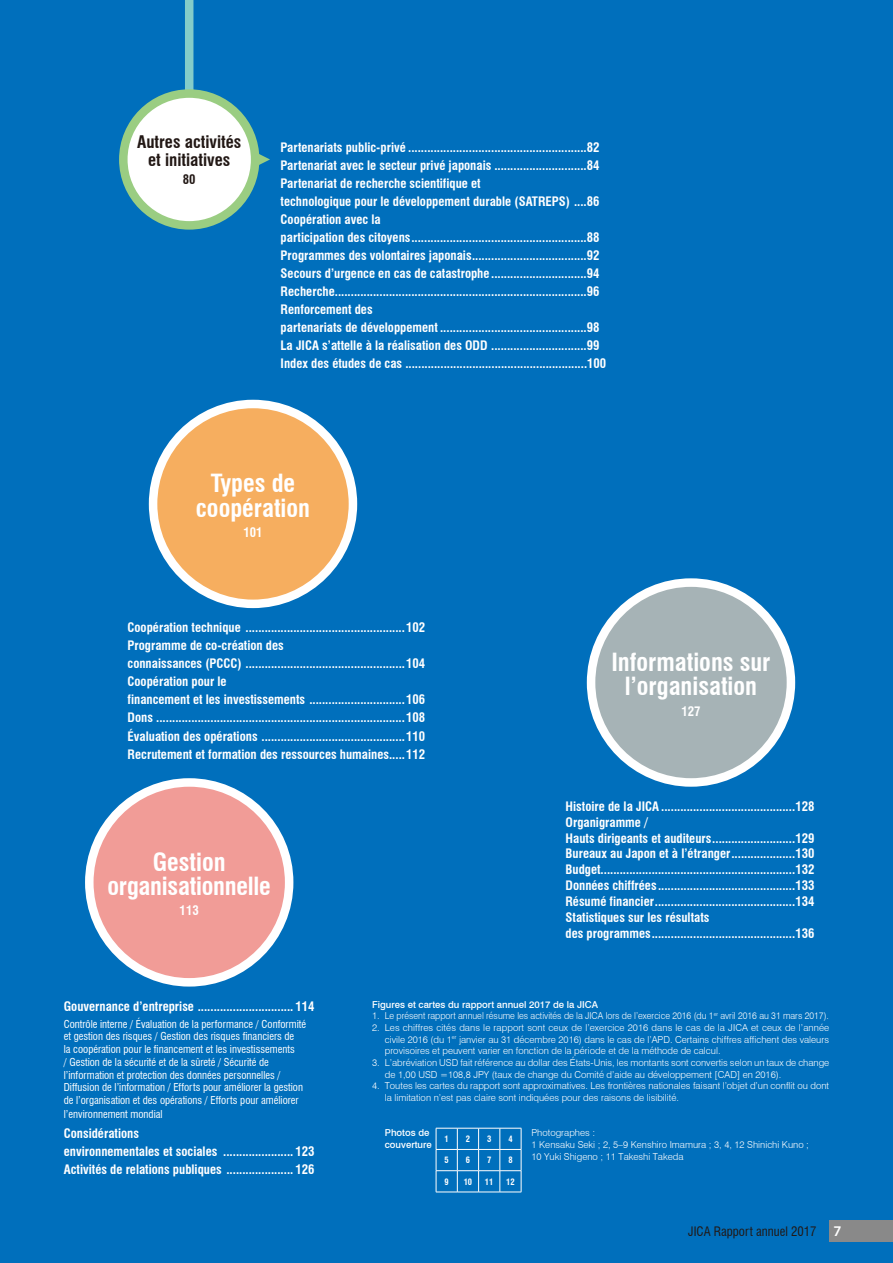
<style>
.page{position:relative;width:893px;height:1263px;background:#006fbc}
.page>*{position:absolute;margin:0;border:0;box-sizing:border-box;transform-origin:0 0}
.t1{font:700 condensed 24.45px/24.5px "Swiss 721 BT";color:#fff;text-align:center}
.t2{font:700 condensed 16.95px/18.1px "Swiss 721 BT";color:#221815;text-align:center}
.t3{font:700 condensed 12.75px/18.1px "Swiss 721 BT";color:#fff}
.t4{font:condensed 12.75px "Swiss 721 BT";color:#221815}
.t5{font:700 condensed 12.75px "Swiss 721 BT";color:#221815}
.t6{font:condensed 10.65px/12.8px "Swiss 721 BT";color:#fff}
.t7{font:300 9.6px/11.7px "Swiss 721 BT";color:#fff}
.t8{font:500 9.6px/11.7px "Swiss 721 BT";color:#fff}
.t9{font:700 condensed 8.55px "Swiss 721 BT";color:#fff}
.s1{font-family:"Myriad Pro";font-weight:600;font-stretch:normal;font-size:14.85px;color:#fff}
</style>
<div class="page">
<div style="left:153px;top:404px;width:200px;height:200px;background:#f6ae5f;border-radius:50%"></div>
<div style="left:149px;top:400px;width:208px;height:208px;border:9px solid #fff;border-radius:50%"></div>
<div style="left:89px;top:782px;width:200px;height:200px;background:#f19c97;border-radius:50%"></div>
<div style="left:85px;top:778px;width:208px;height:208px;border:9px solid #fff;border-radius:50%"></div>
<div style="left:591px;top:583px;width:200px;height:199px;background:#a6b3b6;border-radius:50%"></div>
<div style="left:587px;top:578px;width:208px;height:209px;border:9px solid #fff;border-radius:50%"></div>
<div style="left:185px;top:0;width:8px;height:168px;background:#84ccc9"></div>
<div style="left:123px;top:94px;width:132px;height:131px;background:#fff;border-radius:50%"></div>
<div style="left:119px;top:89px;width:140px;height:141px;border:9px solid #9acd82;border-radius:50%"></div>
<svg style="left:257px;top:153px;width:13px;height:13px"></svg>
<svg style="left:436px;top:1128px;width:86px;height:65px"></svg>
<div style="left:829px;top:1220px;width:64px;height:22px;background:#898989"></div>
<h2 class="t2" style="left:137px;top:133px;width:106px">Autres activités et initiatives</h2>
<p class="t5" style="left:183px;top:172px;width:14px">80</p>
<p class="t3" style="left:281px;top:138px;width:327px">Partenariats public-privé ........................................................82<br>Partenariat avec le secteur privé japonais .............................84<br>Partenariat de recherche scientifique et<br>technologique pour le développement durable (SATREPS) ....86<br>Coopération avec la<br>participation des citoyens.......................................................88<br>Programmes des volontaires japonais....................................92<br>Secours d’urgence en cas de catastrophe ..............................94<br>Recherche...............................................................................96<br>Renforcement des<br>partenariats de développement ..............................................98<br>La JICA s’attelle à la réalisation des ODD ..............................99<br>Index des études de cas .........................................................100</p>
<h1 class="t1" style="left:196px;top:471px;width:116px">Types de coopération</h1>
<p class="t3" style="left:243px;top:523px;width:21px">101</p>
<p class="t3" style="left:128px;top:618px;width:299px">Coopération technique ..................................................102<br>Programme de co-création des<br>connaissances (PCCC) ..................................................104<br>Coopération pour le<br>financement et les investissements ..............................106<br>Dons ..............................................................................108<br>Évaluation des opérations .............................................110<br>Recrutement et formation des ressources humaines.....112</p>
<h1 class="t1" style="left:108px;top:850px;width:165px">Gestion organisationnelle</h1>
<p class="t3" style="left:180px;top:902px;width:21px">113</p>
<h1 class="t1" style="left:611px;top:650px;width:161px">Informations sur l’organisation</h1>
<p class="t3" style="left:681px;top:702px;width:21px">127</p>
<p class="t3" style="left:566px;top:798px;width:250px;line-height:15.9px">Histoire de la JICA ..........................................128<br>Organigramme /<br>Hauts dirigeants et auditeurs..........................129<br>Bureaux au Japon et à l’étranger....................130<br>Budget.............................................................132<br>Données chiffrées ...........................................133<br>Résumé financier............................................134<br>Statistiques sur les résultats<br>des programmes.............................................136</p>
<p class="t3" style="left:64px;top:997px;width:252px">Gouvernance d’entreprise .............................. 114</p>
<p class="t6" style="left:64px;top:1017px;width:244px">Contrôle interne / Évaluation de la performance / Conformité et gestion des risques / Gestion des risques financiers de<br>la coopération pour le financement et les investissements<br>/ Gestion de la sécurité et de la sûreté / Sécurité de l’information et protection des données personnelles / Diffusion de l’information / Efforts pour améliorer la gestion de l’organisation et des opérations / Efforts pour améliorer</p>
<p class="t6" style="left:64px;top:1108px;width:100px">l’environnement mondial</p>
<p class="t3" style="left:64px;top:1124px;width:252px">Considérations<br>environnementales et sociales ...................... 123<br>Activités de relations publiques ..................... 126</p>
<p class="t8" style="left:372px;top:998px;width:228px">Figures et cartes du rapport annuel 2017 de la JICA</p>
<p class="t7" style="left:372px;top:1010px;width:458px">1. Le présent rapport annuel résume les activités de la JICA lors de l’exercice 2016 (du 1<sup>er</sup> avril 2016 au 31 mars 2017).</p>
<p class="t7" style="left:385px;top:1021px;width:446px;text-align:justify;text-indent:-13px">2. Les chiffres cités dans le rapport sont ceux de l’exercice 2016 dans le cas de la JICA et ceux de l’année civile 2016 (du 1<sup>er</sup> janvier au 31 décembre 2016) dans le cas de l’APD. Certains chiffres affichent des valeurs provisoires et peuvent varier en fonction de la période et de la méthode de calcul.</p>
<p class="t7" style="left:385px;top:1057px;width:446px;text-indent:-13px">3. L’abréviation USD fait référence au dollar des États-Unis, les montants sont convertis selon un taux de change de 1,00 USD =108,8 JPY (taux de change du Comité d’aide au développement [CAD] en 2016).</p>
<p class="t7" style="left:385px;top:1080px;width:446px;text-indent:-13px">4. Toutes les cartes du rapport sont approximatives. Les frontières nationales faisant l’objet d’un conflit ou dont la limitation n’est pas claire sont indiquées pour des raisons de lisibilité.</p>
<p class="t8" style="left:385px;top:1127px;width:49px">Photos de couverture</p>
<p class="t7" style="left:531px;top:1127px;width:279px">Photographes :<br>1 Kensaku Seki ; 2, 5–9 Kenshiro Imamura ; 3, 4, 12 Shinichi Kuno ;<br>10 Yuki Shigeno ; 11 Takeshi Takeda</p>
<p class="t9" style="left:445px;top:1134px;width:6px">1</p>
<p class="t9" style="left:466px;top:1134px;width:6px">2</p>
<p class="t9" style="left:487px;top:1134px;width:6px">3</p>
<p class="t9" style="left:508px;top:1134px;width:6px">4</p>
<p class="t9" style="left:445px;top:1155px;width:6px">5</p>
<p class="t9" style="left:466px;top:1155px;width:6px">6</p>
<p class="t9" style="left:487px;top:1155px;width:6px">7</p>
<p class="t9" style="left:508px;top:1155px;width:6px">8</p>
<p class="t9" style="left:445px;top:1176px;width:6px">9</p>
<p class="t9" style="left:464px;top:1176px;width:10px">10</p>
<p class="t9" style="left:485px;top:1176px;width:10px">11</p>
<p class="t9" style="left:506px;top:1176px;width:10px">12</p>
<p class="t4" style="left:688px;top:1223px;width:155px">JICA Rapport annuel 2017 <span class="s1">7</span></p>
</div>
